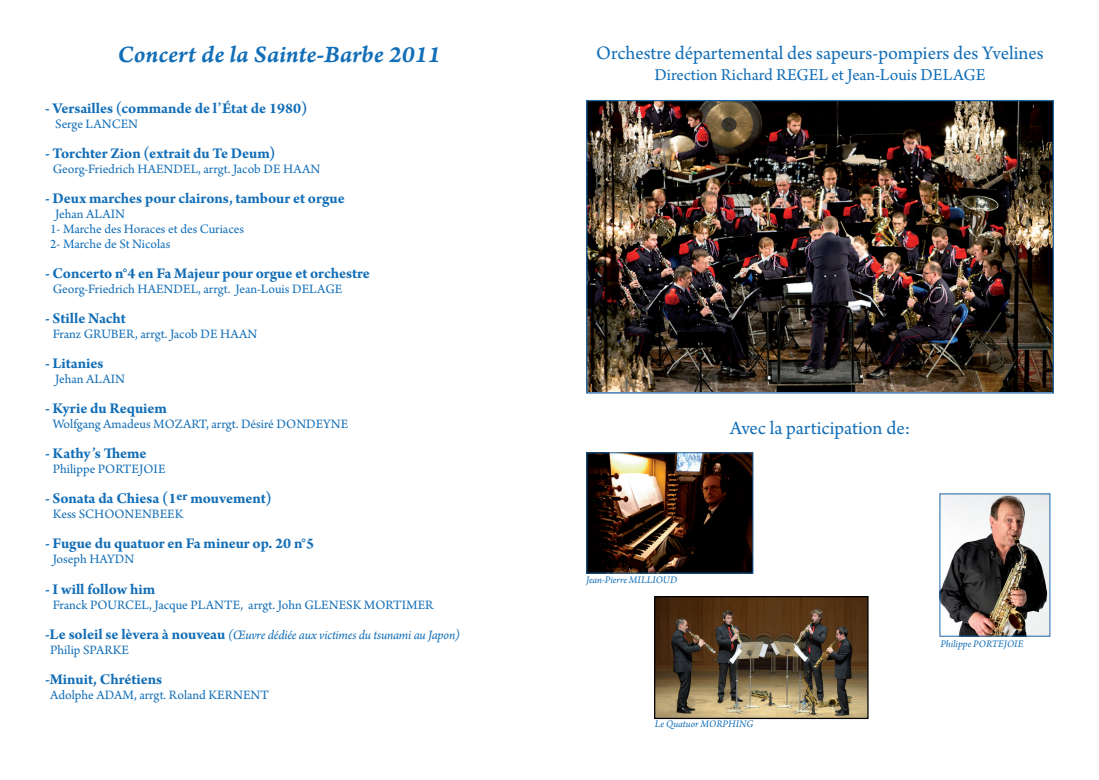
<style>
.page{position:relative;width:1099px;height:780px;background:#fff}
.page>*{position:absolute;margin:0;border:0;box-sizing:border-box;transform-origin:0 0}
.t1{font:24.75px "Arno Pro Smbd Italic Caption";color:#126eb7}
.t2{font:20px "Arno Pro";color:#126eb7}
.t3{font:17.5px "Arno Pro";color:#126eb7}
.t4{font:700 15.75px "Arno Pro";letter-spacing:-.005em;color:#126eb7}
.t5{font:13.5px/15px "Arno Pro";color:#126eb7}
.t6{font:italic 13.5px/15px "Arno Pro";letter-spacing:-.015em;color:#126eb7}
.t7{font:italic 10.5px "Arno Pro";color:#126eb7}
.s1{font-weight:700;font-style:normal;font-size:15.75px}
.s2{font-style:normal}
</style>
<div class="page">
<img style="left:588px;top:102px;width:463px;height:289px">
<div style="left:586px;top:100px;width:467px;height:293px;border:1px solid #2066a6"></div>
<img style="left:588px;top:454px;width:163px;height:117px">
<div style="left:586px;top:452px;width:167px;height:121px;border:1px solid #2066a6"></div>
<img style="left:941px;top:495px;width:107px;height:139px">
<img style="left:656px;top:598px;width:210px;height:119px">
<div style="left:654px;top:596px;width:214px;height:123px;border:1px solid #000"></div>
<h1 class="t1" style="left:117px;top:39px;width:324px">Concert de la Sainte-Barbe 2011</h1>
<p class="t4" style="left:45px;top:99px;width:264px">- Versailles (commande de l’État de 1980)</p>
<p class="t5" style="left:55px;top:117px;width:84px">Serge LANCEN</p>
<p class="t4" style="left:45px;top:144px;width:232px">- Torchter Zion (extrait du Te Deum)</p>
<p class="t5" style="left:53px;top:162px;width:269px">Georg-Friedrich HAENDEL, arrgt. Jacob DE HAAN</p>
<p class="t4" style="left:45px;top:189px;width:301px">- Deux marches pour clairons, tambour et orgue</p>
<p class="t5" style="left:50px;top:207px;width:195px;text-indent:5px">Jehan ALAIN<br>1- Marche des Horaces et des Curiaces<br>2- Marche de St Nicolas</p>
<p class="t4" style="left:45px;top:264px;width:326px">- Concerto n°4 en Fa Majeur pour orgue et orchestre</p>
<p class="t5" style="left:53px;top:282px;width:291px">Georg-Friedrich HAENDEL, arrgt. Jean-Louis DELAGE</p>
<p class="t4" style="left:45px;top:309px;width:82px">- Stille Nacht</p>
<p class="t5" style="left:53px;top:327px;width:206px">Franz GRUBER, arrgt. Jacob DE HAAN</p>
<p class="t4" style="left:45px;top:354px;width:60px">- Litanies</p>
<p class="t5" style="left:55px;top:372px;width:71px">Jehan ALAIN</p>
<p class="t4" style="left:45px;top:399px;width:123px">- Kyrie du Requiem</p>
<p class="t5" style="left:53px;top:417px;width:297px">Wolfgang Amadeus MOZART, arrgt. Désiré DONDEYNE</p>
<p class="t4" style="left:45px;top:444px;width:103px">- Kathy’s Theme</p>
<p class="t5" style="left:53px;top:462px;width:114px">Philippe PORTEJOIE</p>
<p class="t4" style="left:45px;top:489px;width:228px">- Sonata da Chiesa (1<sup>er</sup> mouvement)</p>
<p class="t5" style="left:53px;top:507px;width:132px">Kess SCHOONENBEEK</p>
<p class="t4" style="left:45px;top:534px;width:271px">- Fugue du quatuor en Fa mineur op. 20 n°5</p>
<p class="t5" style="left:53px;top:552px;width:83px">Joseph HAYDN</p>
<p class="t4" style="left:45px;top:579px;width:112px">- I will follow him</p>
<p class="t5" style="left:53px;top:597px;width:382px">Franck POURCEL, Jacque PLANTE, arrgt. John GLENESK MORTIMER</p>
<p class="t6" style="left:50px;top:627px;width:411px;text-indent:-5px"><span class="s1">-Le soleil se lèvera à nouveau</span> (Œuvre dédiée aux victimes du tsunami au Japon)<br><span class="s2">Philip SPARKE</span></p>
<p class="t4" style="left:45px;top:669px;width:119px">-Minuit, Chrétiens</p>
<p class="t5" style="left:50px;top:687px;width:220px">Adolphe ADAM, arrgt. Roland KERNENT</p>
<h2 class="t2" style="left:596px;top:42px;width:449px">Orchestre départemental des sapeurs-pompiers des Yvelines</h2>
<p class="t3" style="left:654px;top:65px;width:333px">Direction Richard REGEL et Jean-Louis DELAGE</p>
<h2 class="t2" style="left:730px;top:416px;width:182px">Avec la participation de:</h2>
<p class="t7" style="left:586px;top:573px;width:93px">Jean-Pierre MILLIOUD</p>
<p class="t7" style="left:655px;top:718px;width:100px">Le Quatuor MORPHING</p>
<p class="t7" style="left:940px;top:637px;width:84px">Philippe PORTEJOIE</p>
</div>
